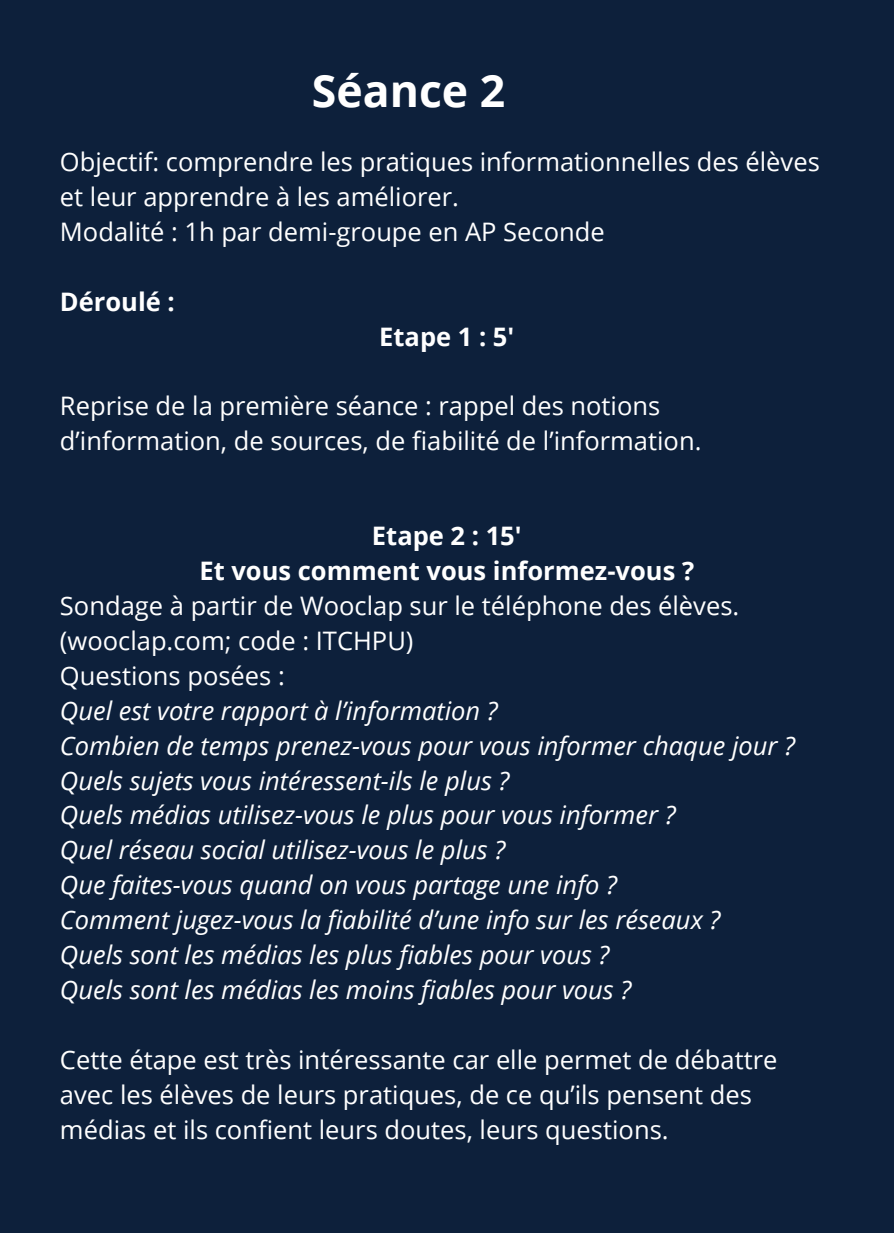
<style>
.page{position:relative;width:894px;height:1233px;background:#fff}
.page>*{position:absolute;margin:0;border:0;box-sizing:border-box;transform-origin:0 0}
.t1{font:700 44.55px "Open Sans";color:#fff}
.t2{font:25.5px/35px "Open Sans";color:#fff}
.t3{font:italic 25.5px "Open Sans";color:#fff}
.t4{font:700 25.5px "Open Sans";color:#fff}
</style>
<div class="page">
<div style="left:0;top:0;width:893px;height:1233px;background:#0d203b"></div>
<h1 class="t1" style="left:312px;top:59px;width:195px">Séance 2</h1>
<p class="t2" style="left:60px;top:144px;width:761px">Objectif: comprendre les pratiques informationnelles des élèves et leur apprendre à les améliorer.</p>
<p class="t2" style="left:60px;top:214px;width:546px">Modalité : 1h par demi-groupe en AP Seconde</p>
<h2 class="t4" style="left:60px;top:283px;width:116px">Déroulé :</h2>
<h2 class="t4" style="left:379px;top:318px;width:136px">Etape 1 : 5'</h2>
<p class="t2" style="left:60px;top:388px;width:642px">Reprise de la première séance : rappel des notions d’information, de sources, de fiabilité de l’information.</p>
<p class="t4" style="left:372px;top:518px;width:151px">Etape 2 : 15'</p>
<p class="t4" style="left:199px;top:553px;width:496px">Et vous comment vous informez-vous ?</p>
<p class="t2" style="left:60px;top:588px;width:680px">Sondage à partir de Wooclap sur le téléphone des élèves. (wooclap.com; code : ITCHPU)</p>
<p class="t2" style="left:60px;top:657px;width:226px">Questions posées :</p>
<p class="t3" style="left:60px;top:692px;width:439px">Quel est votre rapport à l’information ?</p>
<p class="t3" style="left:60px;top:727px;width:736px">Combien de temps prenez-vous pour vous informer chaque jour ?</p>
<p class="t3" style="left:60px;top:762px;width:451px">Quels sujets vous intéressent-ils le plus ?</p>
<p class="t3" style="left:60px;top:797px;width:617px">Quels médias utilisez-vous le plus pour vous informer ?</p>
<p class="t3" style="left:60px;top:832px;width:447px">Quel réseau social utilisez-vous le plus ?</p>
<p class="t3" style="left:60px;top:867px;width:558px">Que faites-vous quand on vous partage une info ?</p>
<p class="t3" style="left:60px;top:902px;width:661px">Comment jugez-vous la fiabilité d’une info sur les réseaux ?</p>
<p class="t3" style="left:60px;top:937px;width:551px">Quels sont les médias les plus fiables pour vous ?</p>
<p class="t3" style="left:60px;top:972px;width:572px">Quels sont les médias les moins fiables pour vous ?</p>
<p class="t2" style="left:60px;top:1041px;width:718px">Cette étape est très intéressante car elle permet de débattre avec les élèves de leurs pratiques, de ce qu’ils pensent des médias et ils confient leurs doutes, leurs questions.</p>
</div>
